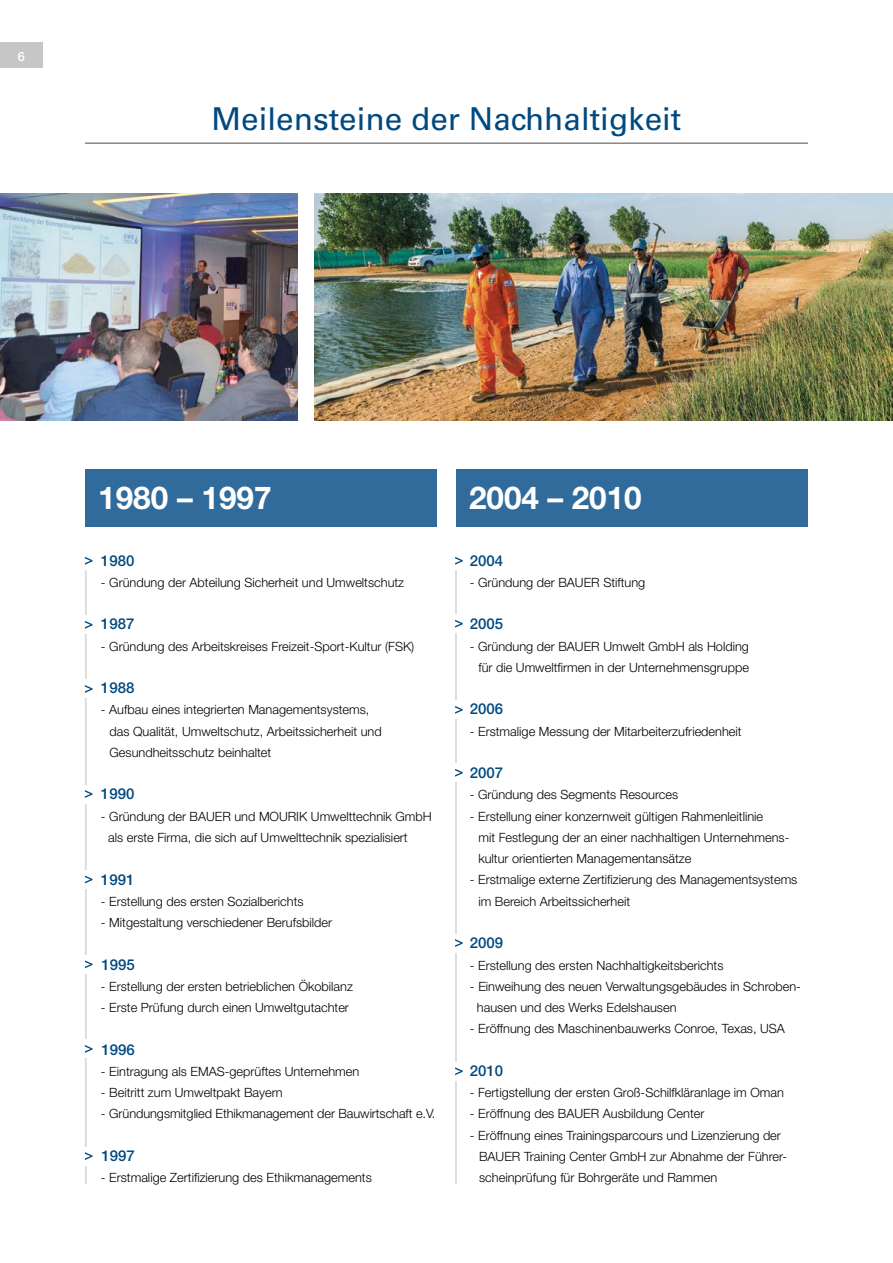
<style>
.page{position:relative;width:893px;height:1263px;background:#fff}
.page>*{position:absolute;margin:0;border:0;box-sizing:border-box;transform-origin:0 0}
.t1{font:31.5px "Univers LT";color:#00497f}
.t2{font:700 31.5px "Helvetica Neue LT";color:#fff}
.t3{font:500 15px "Helvetica Neue LT";color:#00497f}
.t4{font:300 12.75px/21.3px "Helvetica Neue LT";color:#000}
.t5{font:500 12.75px "Helvetica Neue LT";color:#fff}
</style>
<div class="page">
<div style="left:0;top:43px;width:43px;height:25px;background:#c6c6c6"></div>
<img style="left:0;top:193px;width:297px;height:227px">
<img style="left:315px;top:193px;width:578px;height:227px">
<hr style="left:85px;top:142px;width:723px;height:2px;background:#878787">
<div style="left:86px;top:470px;width:351px;height:57px;background:#316b9c"></div>
<div style="left:456px;top:470px;width:351px;height:57px;background:#316b9c"></div>
<hr style="left:85px;top:570px;width:2px;height:614px;background:#dadada">
<hr style="left:455px;top:570px;width:2px;height:614px;background:#dadada">
<svg style="left:85px;top:557px;width:8px;height:8px"></svg>
<svg style="left:455px;top:557px;width:8px;height:8px"></svg>
<div style="left:84px;top:615px;width:12px;height:19px;background:#fff"></div>
<svg style="left:85px;top:621px;width:8px;height:8px"></svg>
<div style="left:84px;top:679px;width:12px;height:19px;background:#fff"></div>
<svg style="left:85px;top:685px;width:8px;height:8px"></svg>
<div style="left:84px;top:784px;width:12px;height:19px;background:#fff"></div>
<svg style="left:85px;top:790px;width:8px;height:8px"></svg>
<div style="left:84px;top:870px;width:12px;height:19px;background:#fff"></div>
<svg style="left:85px;top:875px;width:8px;height:8px"></svg>
<div style="left:455px;top:763px;width:11px;height:19px;background:#fff"></div>
<svg style="left:455px;top:769px;width:8px;height:8px"></svg>
<div style="left:455px;top:700px;width:11px;height:19px;background:#fff"></div>
<svg style="left:455px;top:706px;width:8px;height:8px"></svg>
<div style="left:455px;top:614px;width:11px;height:19px;background:#fff"></div>
<svg style="left:455px;top:620px;width:8px;height:8px"></svg>
<div style="left:84px;top:955px;width:12px;height:19px;background:#fff"></div>
<svg style="left:85px;top:960px;width:8px;height:8px"></svg>
<div style="left:84px;top:1039px;width:12px;height:19px;background:#fff"></div>
<svg style="left:85px;top:1045px;width:8px;height:8px"></svg>
<div style="left:84px;top:1147px;width:12px;height:18px;background:#fff"></div>
<svg style="left:85px;top:1152px;width:8px;height:8px"></svg>
<div style="left:455px;top:934px;width:11px;height:18px;background:#fff"></div>
<svg style="left:455px;top:939px;width:8px;height:8px"></svg>
<div style="left:455px;top:1062px;width:11px;height:19px;background:#fff"></div>
<svg style="left:455px;top:1067px;width:8px;height:8px"></svg>
<p class="t5" style="left:18px;top:48px;width:9px">6</p>
<h1 class="t1" style="left:211px;top:100px;width:471px">Meilensteine der Nachhaltigkeit</h1>
<h1 class="t2" style="left:98px;top:479px;width:175px">1980 – 1997</h1>
<h1 class="t2" style="left:469px;top:479px;width:174px">2004 – 2010</h1>
<p class="t3" style="left:101px;top:551px;width:35px">1980</p>
<p class="t4" style="left:101px;top:571px;width:305px">- Gründung der Abteilung Sicherheit und Umweltschutz</p>
<p class="t3" style="left:101px;top:615px;width:35px">1987</p>
<p class="t4" style="left:101px;top:635px;width:315px">- Gründung des Arbeitskreises Freizeit-Sport-Kultur (FSK)</p>
<p class="t3" style="left:101px;top:679px;width:35px">1988</p>
<p class="t4" style="left:109px;top:699px;width:274px;text-indent:-9px">- Aufbau eines integrierten Managementsystems, das Qualität, Umweltschutz, Arbeitssicherheit und<br>Gesundheitsschutz beinhaltet</p>
<p class="t3" style="left:101px;top:785px;width:35px">1990</p>
<p class="t4" style="left:108px;top:805px;width:325px;text-indent:-7px">- Gründung der BAUER und MOURIK Umwelttechnik GmbH als erste Firma, die sich auf Umwelttechnik spezialisiert</p>
<p class="t3" style="left:101px;top:870px;width:35px">1991</p>
<p class="t4" style="left:101px;top:890px;width:204px">- Erstellung des ersten Sozialberichts</p>
<p class="t4" style="left:101px;top:911px;width:233px">- Mitgestaltung verschiedener Berufsbilder</p>
<p class="t3" style="left:101px;top:955px;width:35px">1995</p>
<p class="t4" style="left:101px;top:975px;width:253px">- Erstellung der ersten betrieblichen Ökobilanz</p>
<p class="t4" style="left:101px;top:996px;width:249px">- Erste Prüfung durch einen Umweltgutachter</p>
<p class="t3" style="left:101px;top:1040px;width:35px">1996</p>
<p class="t4" style="left:101px;top:1060px;width:260px">- Eintragung als EMAS-geprüftes Unternehmen</p>
<p class="t4" style="left:101px;top:1082px;width:183px">- Beitritt zum Umweltpakt Bayern</p>
<p class="t4" style="left:101px;top:1103px;width:336px">- Gründungsmitglied Ethikmanagement der Bauwirtschaft e.V.</p>
<p class="t3" style="left:101px;top:1146px;width:35px">1997</p>
<p class="t4" style="left:101px;top:1167px;width:272px">- Erstmalige Zertifizierung des Ethikmanagements</p>
<p class="t3" style="left:470px;top:551px;width:35px">2004</p>
<p class="t4" style="left:470px;top:571px;width:177px">- Gründung der BAUER Stiftung</p>
<p class="t3" style="left:470px;top:615px;width:35px">2005</p>
<p class="t4" style="left:470px;top:635px;width:281px;text-align:right">- Gründung der BAUER Umwelt GmbH als Holding für die Umweltfirmen in der Unternehmensgruppe</p>
<p class="t3" style="left:470px;top:700px;width:35px">2006</p>
<p class="t4" style="left:470px;top:720px;width:273px">- Erstmalige Messung der Mitarbeiterzufriedenheit</p>
<p class="t3" style="left:470px;top:764px;width:35px">2007</p>
<p class="t4" style="left:470px;top:784px;width:210px">- Gründung des Segments Resources</p>
<p class="t4" style="left:478px;top:805px;width:313px;text-indent:-9px">- Erstellung einer konzernweit gültigen Rahmenleitlinie<br>mit Festlegung der an einer nachhaltigen Unternehmens&shy;kultur orientierten Managementansätze</p>
<p class="t4" style="left:478px;top:869px;width:321px;text-indent:-9px">- Erstmalige externe Zertifizierung des Managementsystems im Bereich Arbeitssicherheit</p>
<p class="t3" style="left:470px;top:934px;width:35px">2009</p>
<p class="t4" style="left:470px;top:954px;width:255px">- Erstellung des ersten Nachhaltigkeitsberichts</p>
<p class="t4" style="left:477px;top:975px;width:326px;text-indent:-7px">- Einweihung des neuen Verwaltungsgebäudes in Schroben&shy;hausen und des Werks Edelshausen</p>
<p class="t4" style="left:470px;top:1018px;width:317px">- Eröffnung des Maschinenbauwerks Conroe, Texas, USA</p>
<p class="t3" style="left:470px;top:1061px;width:35px">2010</p>
<p class="t4" style="left:470px;top:1082px;width:316px">- Fertigstellung der ersten Groß-Schilfkläranlage im Oman</p>
<p class="t4" style="left:470px;top:1103px;width:236px">- Eröffnung des BAUER Ausbildung Center</p>
<p class="t4" style="left:479px;top:1124px;width:310px;text-indent:-9px">- Eröffnung eines Trainingsparcours und Lizenzierung der<br>BAUER Training Center GmbH zur Abnahme der Führer&shy;scheinprüfung für Bohrgeräte und Rammen</p>
</div>
